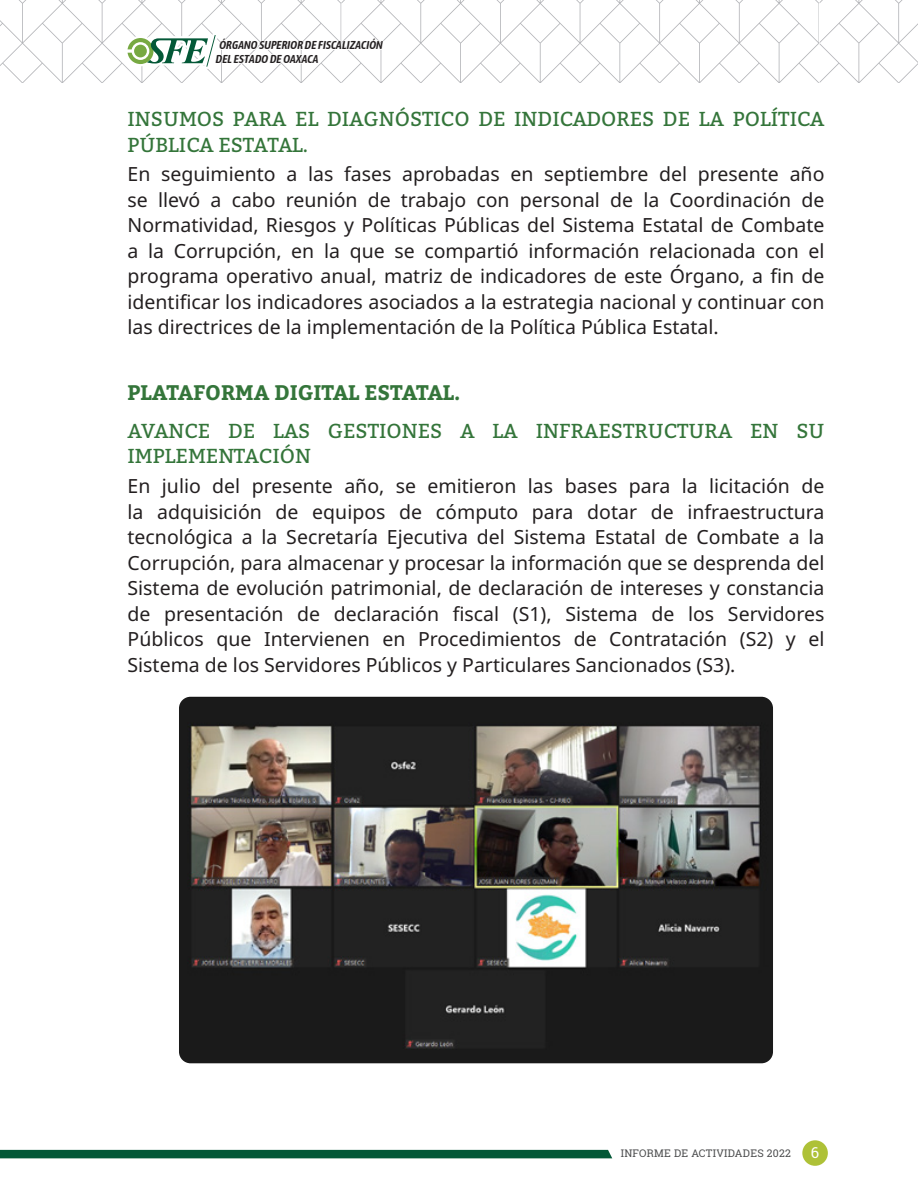
<style>
.page{position:relative;width:918px;height:1188px;background:#fff}
.page>*{position:absolute;margin:0;border:0;box-sizing:border-box;transform-origin:0 0}
.TITULO_2{font:700 21px "Bitter";color:#34753a}
.TITULO_3{font:20.25px/25.5px "Bitter";color:#34753a}
.t1{font:19.5px/25.5px "Noto Sans";color:#231f20;text-align:justify}
.t2{font:15px "Roboto Slab";color:#fff}
.t3{font:italic 600 11.4px/13.6px "Asap Condensed";color:#231f20}
.t4{font:10.5px "Roboto Slab";letter-spacing:.025em;color:#4b4c4d}
</style>
<div class="page">
<svg style="left:0;top:0;width:918px;height:83px"></svg>
<div style="left:802px;top:1140px;width:26px;height:26px;background:#aec137;border-radius:50%"></div>
<div style="left:0;top:1150px;width:612px;height:8px;background:#035837"></div>
<img style="left:179px;top:697px;width:594px;height:366px">
<p class="t3" style="left:215px;top:38px;width:170px;text-indent:4px">ÓRGANO SUPERIOR DE FISCALIZACIÓN<br>DEL ESTADO DE OAXACA</p>
<p class="TITULO_3" style="left:128px;top:106px;width:698px">INSUMOS PARA EL DIAGNÓSTICO DE INDICADORES DE LA POLÍTICA<br>PÚBLICA ESTATAL.</p>
<p class="t1" style="left:128px;top:162px;width:698px">En seguimiento a las fases aprobadas en septiembre del presente año se llevó a cabo reunión de trabajo con personal de la Coordinación de Normatividad, Riesgos y Políticas Públicas del Sistema Estatal de Combate a la Corrupción, en la que se compartió información relacionada con el programa operativo anual, matriz de indicadores de este Órgano, a fin de identificar los indicadores asociados a la estrategia nacional y continuar con las directrices de la implementación de la Política Pública Estatal.</p>
<p class="TITULO_2" style="left:128px;top:376px;width:334px">PLATAFORMA DIGITAL ESTATAL.</p>
<p class="TITULO_3" style="left:128px;top:417px;width:698px">AVANCE DE LAS GESTIONES A LA INFRAESTRUCTURA EN SU<br>IMPLEMENTACIÓN</p>
<p class="t1" style="left:128px;top:474px;width:698px">En julio del presente año, se emitieron las bases para la licitación de la adquisición de equipos de cómputo para dotar de infraestructura tecnológica a la Secretaría Ejecutiva del Sistema Estatal de Combate a la Corrupción, para almacenar y procesar la información que se desprenda del Sistema de evolución patrimonial, de declaración de intereses y constancia de presentación de declaración fiscal (S1), Sistema de los Servidores Públicos que Intervienen en Procedimientos de Contratación (S2) y el Sistema de los Servidores Públicos y Particulares Sancionados (S3).</p>
<p class="t4" style="left:621px;top:1146px;width:172px">INFORME DE ACTIVIDADES 2022</p>
<p class="t2" style="left:811px;top:1142px;width:10px">6</p>
</div>
